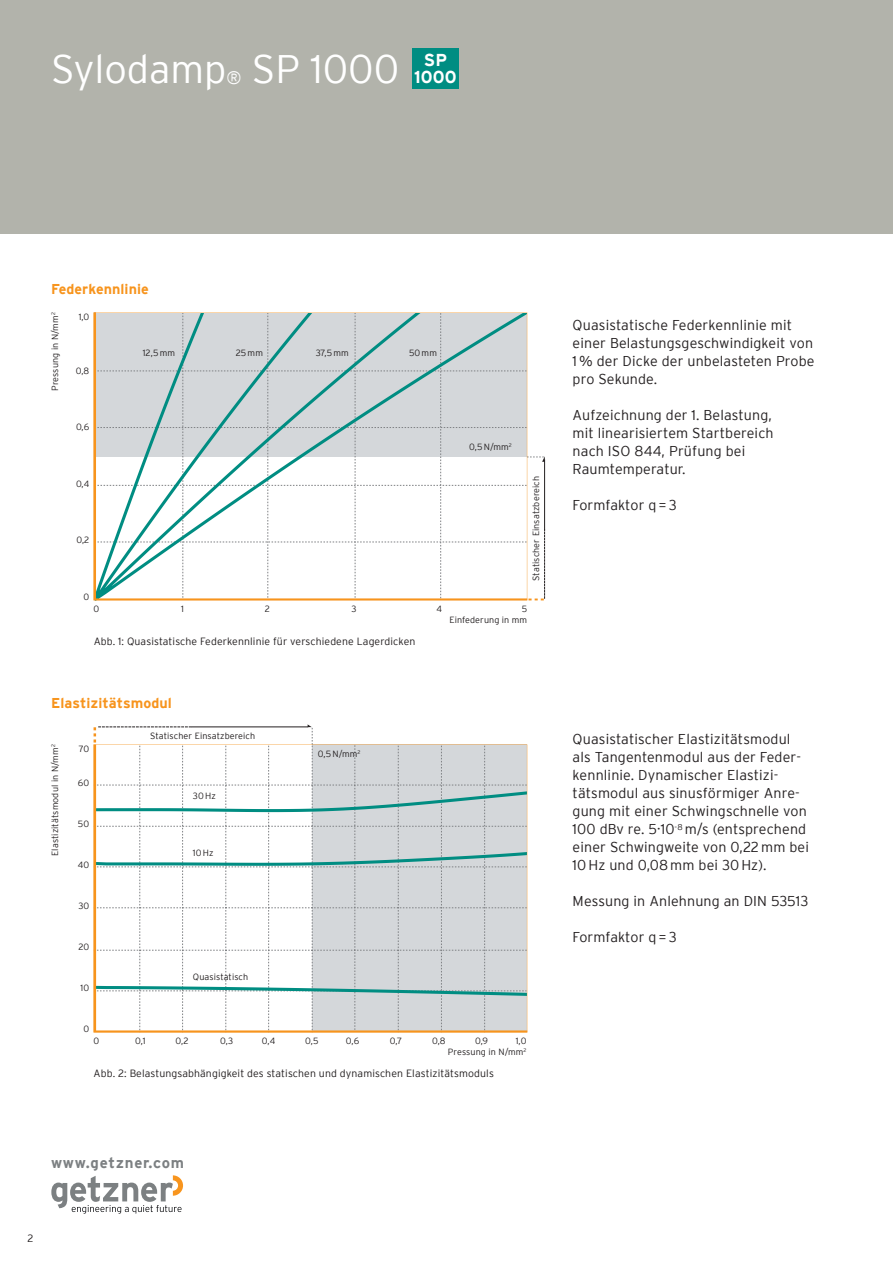
<style>
.page{position:relative;width:893px;height:1263px;background:#fff}
.page>*{position:absolute;margin:0;border:0;box-sizing:border-box;transform-origin:0 0}
.t1{font:300 39.75px "Interstate";color:#fff}
.t2{font:700 17.25px/17.2px "Interstate";letter-spacing:.01em;color:#fff;text-align:center}
.t3{font:700 15px "Interstate";letter-spacing:.055em;color:#7c8082}
.t4{font:300 14.25px/18px "Interstate";letter-spacing:.01em;color:#231f20}
.t5{font:700 14.25px "Interstate";letter-spacing:.005em;color:#f7941d}
.t6{font:300 10.5px "Interstate";letter-spacing:.01em;color:#231f20}
.t7{font:300 9px/11.6px "Interstate";letter-spacing:.01em;color:#231f20;text-align:right}
.s1{font-size:18px}
</style>
<div class="page">
<svg style="left:51px;top:1175px;width:132px;height:39px"></svg>
<div style="left:0;top:0;width:893px;height:234px;background:#b2b3ab"></div>
<svg style="left:527px;top:746px;width:1px;height:286px"></svg>
<svg style="left:94px;top:724px;width:433px;height:308px"></svg>
<svg style="left:527px;top:313px;width:19px;height:287px"></svg>
<svg style="left:94px;top:312px;width:433px;height:288px;fill:#d4d7da"></svg>
<div style="left:412px;top:48px;width:47px;height:40px;background:#008d82"></div>
<h1 class="t1" style="left:51px;top:48px;width:350px">Sylodamp<span class="s1">®</span> SP 1000</h1>
<p class="t2" style="left:414px;top:52px;width:44px">SP<br>1000</p>
<p class="t5" style="left:51px;top:284px;width:99px">Federkennlinie</p>
<p class="t7" style="left:49px;top:391px;width:80px;rotate:-90deg">Pressung in N/mm<sup>2</sup></p>
<p class="t7" style="left:79px;top:311px;width:12px">1,0</p>
<p class="t7" style="left:76px;top:365px;width:15px">0,8</p>
<p class="t7" style="left:76px;top:421px;width:15px">0,6</p>
<p class="t7" style="left:76px;top:478px;width:15px">0,4</p>
<p class="t7" style="left:77px;top:534px;width:14px">0,2</p>
<p class="t7" style="left:84px;top:591px;width:7px">0</p>
<p class="t7" style="left:143px;top:347px;width:34px">12,5 mm</p>
<p class="t7" style="left:236px;top:347px;width:29px">25 mm</p>
<p class="t7" style="left:316px;top:347px;width:35px">37,5 mm</p>
<p class="t7" style="left:409px;top:347px;width:29px">50 mm</p>
<p class="t7" style="left:469px;top:441px;width:44px">0,5 N/mm<sup>2</sup></p>
<p class="t7" style="left:530px;top:581px;width:106px;rotate:-90deg">Statischer Einsatzbereich</p>
<p class="t7" style="left:94px;top:603px;width:7px">0</p>
<p class="t7" style="left:181px;top:603px;width:4px">1</p>
<p class="t7" style="left:265px;top:603px;width:7px">2</p>
<p class="t7" style="left:352px;top:603px;width:7px">3</p>
<p class="t7" style="left:437px;top:603px;width:7px">4</p>
<p class="t7" style="left:449px;top:603px;width:79px">5<br>Einfederung in mm</p>
<p class="t6" style="left:94px;top:636px;width:323px">Abb. 1: Quasistatische Federkennlinie für verschiedene Lagerdicken</p>
<p class="t5" style="left:51px;top:698px;width:122px">Elastizitätsmodul</p>
<p class="t7" style="left:49px;top:856px;width:113px;rotate:-90deg">Elastizitätsmodul in N/mm<sup>2</sup></p>
<p class="t7" style="left:79px;top:743px;width:12px">70</p>
<p class="t7" style="left:78px;top:777px;width:13px">60</p>
<p class="t7" style="left:78px;top:818px;width:13px">50</p>
<p class="t7" style="left:78px;top:859px;width:13px">40</p>
<p class="t7" style="left:78px;top:900px;width:12px">30</p>
<p class="t7" style="left:78px;top:941px;width:12px">20</p>
<p class="t7" style="left:81px;top:982px;width:10px">10</p>
<p class="t7" style="left:84px;top:1023px;width:7px">0</p>
<p class="t7" style="left:150px;top:730px;width:106px">Statischer Einsatzbereich</p>
<p class="t7" style="left:193px;top:790px;width:24px">30 Hz</p>
<p class="t7" style="left:193px;top:847px;width:22px">10 Hz</p>
<p class="t7" style="left:193px;top:971px;width:57px">Quasistatisch</p>
<p class="t7" style="left:318px;top:748px;width:44px">0,5 N/mm<sup>2</sup></p>
<p class="t7" style="left:94px;top:1035px;width:7px">0</p>
<p class="t7" style="left:135px;top:1035px;width:12px">0,1</p>
<p class="t7" style="left:176px;top:1035px;width:14px">0,2</p>
<p class="t7" style="left:220px;top:1035px;width:15px">0,3</p>
<p class="t7" style="left:262px;top:1035px;width:15px">0,4</p>
<p class="t7" style="left:305px;top:1035px;width:15px">0,5</p>
<p class="t7" style="left:346px;top:1035px;width:15px">0,6</p>
<p class="t7" style="left:390px;top:1035px;width:14px">0,7</p>
<p class="t7" style="left:432px;top:1035px;width:15px">0,8</p>
<p class="t7" style="left:475px;top:1035px;width:14px">0,9</p>
<p class="t7" style="left:448px;top:1035px;width:80px">1,0<br>Pressung in N/mm<sup>2</sup></p>
<p class="t6" style="left:94px;top:1068px;width:402px">Abb. 2: Belastungsabhängigkeit des statischen und dynamischen Elastizitätsmoduls</p>
<p class="t3" style="left:51px;top:1156px;width:135px">www.getzner.com</p>
<p class="t6" style="left:28px;top:1233px;width:7px">2</p>
<p class="t4" style="left:573px;top:317px;width:243px">Quasistatische Federkennlinie mit einer Belastungsgeschwindigkeit von<br>1 % der Dicke der unbelasteten Probe pro Sekunde.</p>
<p class="t4" style="left:573px;top:407px;width:202px">Aufzeichnung der 1. Belastung, mit linearisiertem Startbereich nach ISO 844, Prüfung bei<br>Raum temperatur.</p>
<p class="t4" style="left:573px;top:497px;width:106px">Formfaktor q = 3</p>
<p class="t4" style="left:573px;top:731px;width:238px">Quasistatischer Elastizitätsmodul als Tangentenmodul aus der Feder&shy;kennlinie. Dynamischer Elastizi&shy;tätsmodul aus sinus förmiger Anre&shy;gung mit einer Schwingschnelle von 100 dBv re. 5·10<sup>-8</sup> m/s (entsprechend einer Schwingweite von 0,22 mm bei 10 Hz und 0,08 mm bei 30 Hz).</p>
<p class="t4" style="left:573px;top:893px;width:237px">Messung in Anlehnung an DIN 53513</p>
<p class="t4" style="left:573px;top:929px;width:106px">Formfaktor q = 3</p>
</div>
